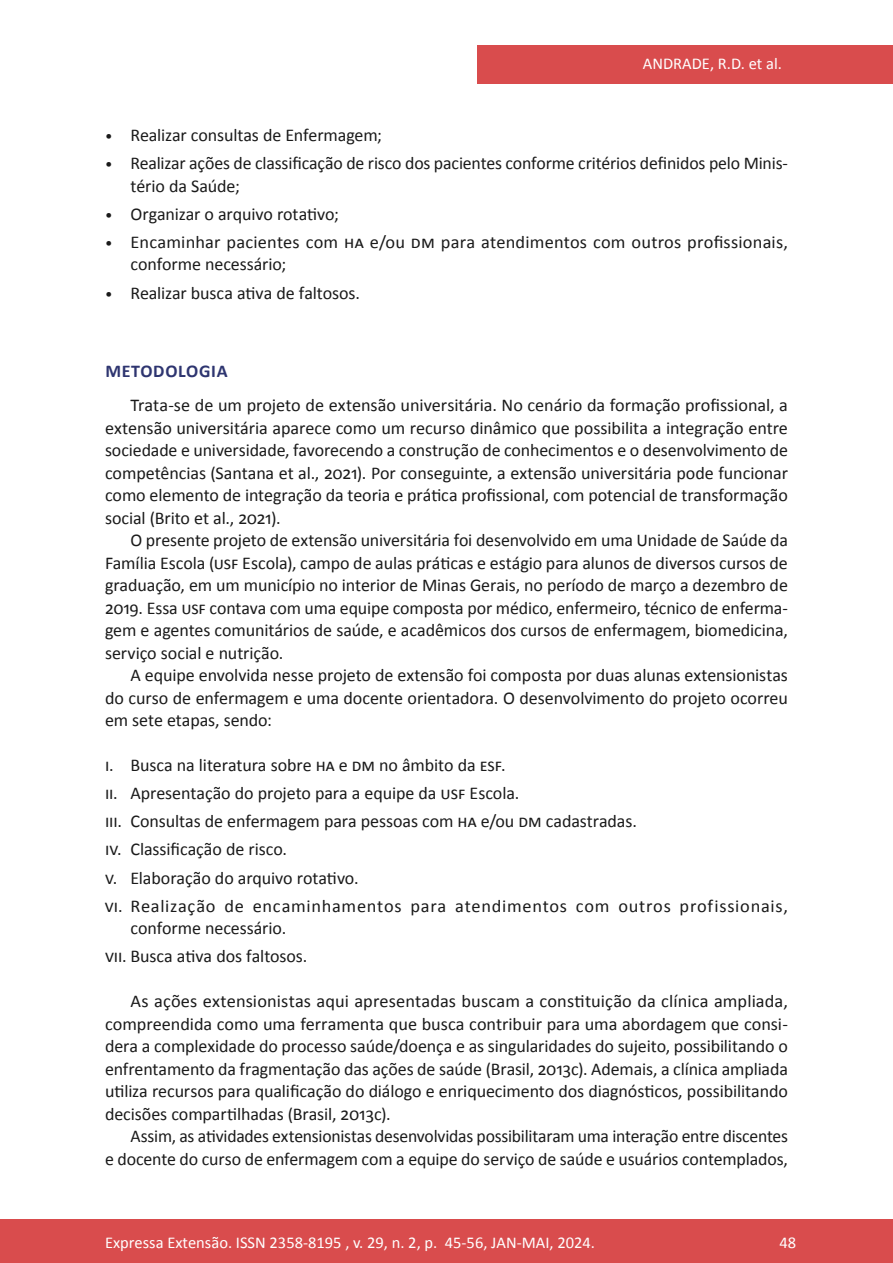
<style>
.page{position:relative;width:893px;height:1263px;background:#fff}
.page>*{position:absolute;margin:0;border:0;box-sizing:border-box;transform-origin:0 0}
.t1{font:18px/22.5px "Calibri";letter-spacing:-.005em;color:#1a1a1a;text-align:justify}
.t2{font:700 18px "Calibri";letter-spacing:.04em;color:#2e3570}
.t3{font:16.5px "Calibri";color:#fff}
.s1{font-size:15px}
</style>
<div class="page">
<div style="left:477px;top:45px;width:416px;height:39px;background:#d94c4d"></div>
<div style="left:0;top:1219px;width:893px;height:44px;background:#d94c4d"></div>
<p class="t3" style="left:643px;top:52px;width:140px">ANDRADE, R.D. et al.</p>
<p class="t1" style="left:105px;top:123px;width:279px"><span class="s1">•</span> Realizar consultas de Enfermagem;</p>
<p class="t1" style="left:130px;top:151px;width:659px;text-indent:-26px"><span class="s1">•</span> Realizar ações de classificação de risco dos pacientes conforme critérios definidos pelo Minis&shy;tério da Saúde;</p>
<p class="t1" style="left:105px;top:202px;width:235px"><span class="s1">•</span> Organizar o arquivo rotativo;</p>
<p class="t1" style="left:130px;top:230px;width:659px;text-indent:-26px"><span class="s1">•</span> Encaminhar pacientes com HA e/ou DM para atendimentos com outros profissionais, conforme necessário;</p>
<p class="t1" style="left:105px;top:281px;width:257px"><span class="s1">•</span> Realizar busca ativa de faltosos.</p>
<p class="t2" style="left:105px;top:358px;width:124px">METODOLOGIA</p>
<p class="t1" style="left:105px;top:393px;width:684px;text-indent:26px">Trata-se de um projeto de extensão universitária. No cenário da formação profissional, a extensão universitária aparece como um recurso dinâmico que possibilita a integração entre sociedade e universidade, favorecendo a construção de conhecimentos e o desenvolvimento de competências (Santana et al., 2021). Por conseguinte, a extensão universitária pode funcionar como elemento de integração da teoria e prática profissional, com potencial de transformação social (Brito et al., 2021).</p>
<p class="t1" style="left:105px;top:528px;width:684px;text-indent:26px">O presente projeto de extensão universitária foi desenvolvido em uma Unidade de Saúde da Família Escola (USF Escola), campo de aulas práticas e estágio para alunos de diversos cursos de graduação, em um município no interior de Minas Gerais, no período de março a dezembro de 2019. Essa USF contava com uma equipe composta por médico, enfermeiro, técnico de enferma&shy;gem e agentes comunitários de saúde, e acadêmicos dos cursos de enfermagem, biomedicina, serviço social e nutrição.</p>
<p class="t1" style="left:105px;top:663px;width:684px;text-indent:26px">A equipe envolvida nesse projeto de extensão foi composta por duas alunas extensionistas do curso de enfermagem e uma docente orientadora. O desenvolvimento do projeto ocorreu em sete etapas, sendo:</p>
<p class="t1" style="left:105px;top:750px;width:684px;line-height:28.2px;text-align:left">I. Busca na literatura sobre HA e DM no âmbito da ESF.<br>II. Apresentação do projeto para a equipe da USF Escola.<br>III. Consultas de enfermagem para pessoas com HA e/ou DM cadastradas.<br>IV. Classificação de risco.<br>V. Elaboração do arquivo rotativo.<br>VI. Realização de encaminhamentos para atendimentos com outros profissionais,</p>
<p class="t1" style="left:105px;top:914px;width:204px;line-height:28px;text-align:center">conforme necessário.<br>VII. Busca ativa dos faltosos.</p>
<p class="t1" style="left:105px;top:990px;width:684px;text-indent:26px">As ações extensionistas aqui apresentadas buscam a constituição da clínica ampliada, compreendida como uma ferramenta que busca contribuir para uma abordagem que consi&shy;dera a complexidade do processo saúde/doença e as singularidades do sujeito, possibilitando o enfrentamento da fragmentação das ações de saúde (Brasil, 2013c). Ademais, a clínica ampliada utiliza recursos para qualificação do diálogo e enriquecimento dos diagnósticos, possibilitando decisões compartilhadas (Brasil, 2013c).</p>
<p class="t1" style="left:105px;top:1125px;width:684px;text-align:right">Assim, as atividades extensionistas desenvolvidas possibilitaram uma interação entre discentes<br>e docente do curso de enfermagem com a equipe do serviço de saúde e usuários contemplados,</p>
<p class="t3" style="left:105px;top:1230px;width:491px">Expressa Extensão. ISSN 2358-8195 , v. 29, n. 2, p. 45-56, JAN-MAI, 2024.</p>
<p class="t3" style="left:780px;top:1230px;width:18px">48</p>
</div>
